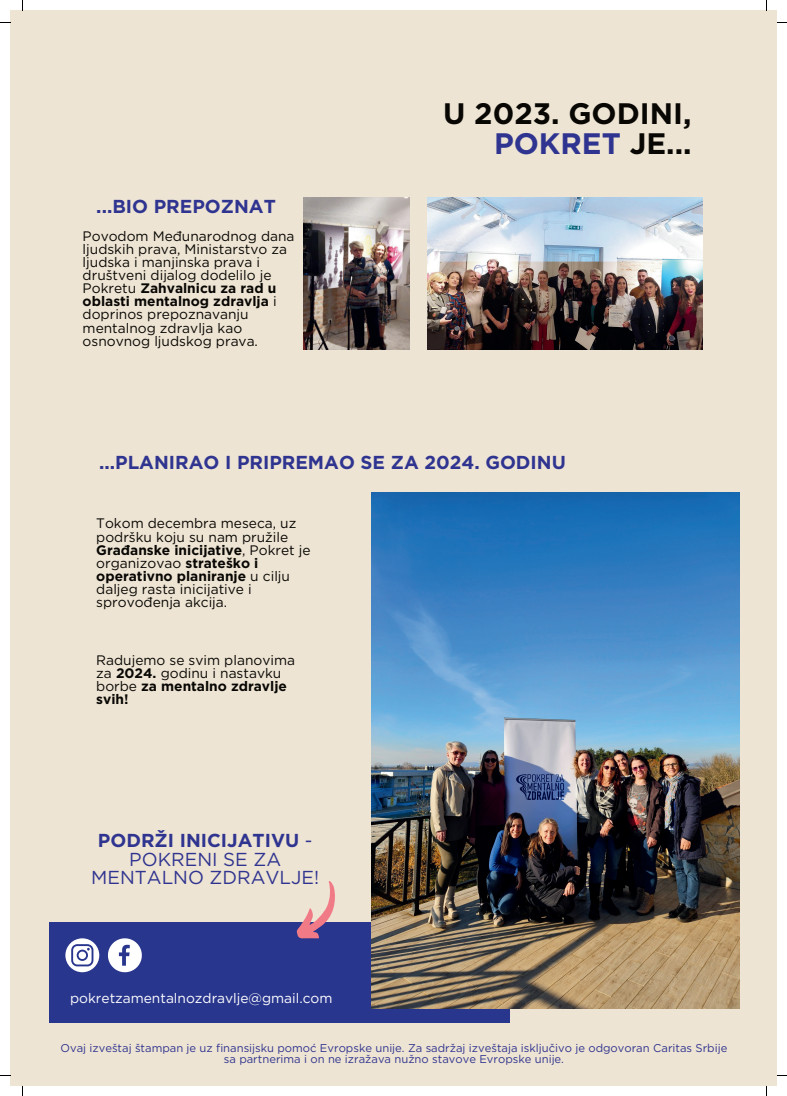
<style>
.page{position:relative;width:787px;height:1096px;background:#fff}
.page>*{position:absolute;margin:0;border:0;box-sizing:border-box;transform-origin:0 0}
.t1{font:700 29.62px/30px "Gotham";color:#080704;text-align:right}
.t2{font:700 18.75px "Gotham";color:#2f3490}
.t3{font:18.75px/18.8px "Gotham";color:#2f3490;text-align:center}
.t4{font:13.75px/13.1px "Gotham";color:#080704}
.t5{font:13.75px "Gotham";color:#fff}
.t6{font:11.25px/11.2px "Gotham";color:#2f3490;text-align:center}
.s1{font-weight:700}
.s2{color:#2f3490}
</style>
<div class="page">
<div style="left:10px;top:10px;width:767px;height:1076px;background:#eee4d3"></div>
<div style="left:49px;top:922px;width:461px;height:100px;background:#29368e"></div>
<img style="left:371px;top:492px;width:368px;height:516px">
<svg style="left:65px;top:938px;width:34px;height:34px"></svg>
<svg style="left:108px;top:938px;width:34px;height:34px"></svg>
<img style="left:304px;top:197px;width:106px;height:152px">
<img style="left:427px;top:197px;width:275px;height:152px">
<svg style="left:297px;top:881px;width:38px;height:57px"></svg>
<h2 class="t2" style="left:96px;top:193px;width:181px">...BIO PREPOZNAT</h2>
<p class="t4" style="left:83px;top:229px;width:213px">Povodom Međunarodnog dana ljudskih prava, Ministarstvo za ljudska i manjinska prava i društveni dijalog dodelilo je<br>Pokretu <span class="s1">Zahvalnicu za rad u oblasti mentalnog zdravlja</span> i doprinos prepoznavanju mentalnog zdravlja kao osnovnog ljudskog prava.</p>
<h1 class="t1" style="left:443px;top:98px;width:250px">U 2023. GODINI,<br><span class="s2">POKRET</span> JE...</h1>
<h2 class="t2" style="left:99px;top:450px;width:468px">...PLANIRAO I PRIPREMAO SE ZA 2024. GODINU</h2>
<p class="t4" style="left:96px;top:516px;width:216px">Tokom decembra meseca, uz podršku koju su nam pružile<br><span class="s1">Građanske inicijative</span>, Pokret je organizovao <span class="s1">strateško i operativno planiranje</span> u cilju daljeg rasta inicijative i sprovođenja akcija.</p>
<p class="t4" style="left:96px;top:653px;width:200px">Radujemo se svim planovima za <span class="s1">2024.</span> godinu i nastavku borbe <span class="s1">za mentalno zdravlje svih!</span></p>
<h2 class="t3" style="left:91px;top:830px;width:229px"><span class="s1">PODRŽI INICIJATIVU</span> -<br>POKRENI SE ZA<br>MENTALNO ZDRAVLJE!</h2>
<p class="t5" style="left:70px;top:988px;width:264px">pokretzamentalnozdravlje@gmail.com</p>
<p class="t6" style="left:61px;top:1041px;width:668px">Ovaj izveštaj štampan je uz finansijsku pomoć Evropske unije. Za sadržaj izveštaja isključivo je odgovoran Caritas Srbije sa partnerima i on ne izražava nužno stavove Evropske unije.</p>
</div>
